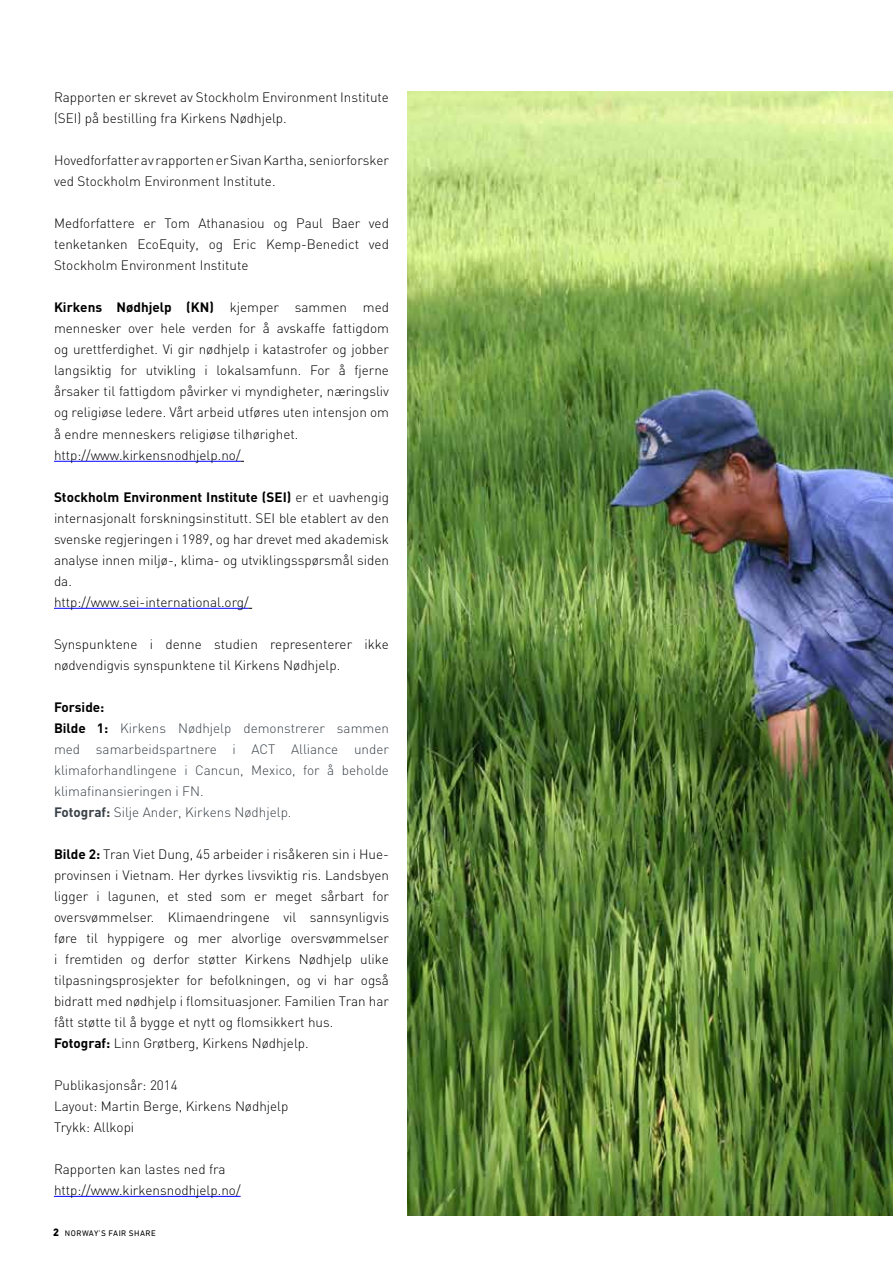
<style>
.page{position:relative;width:893px;height:1263px;background:#fff}
.page>*{position:absolute;margin:0;border:0;box-sizing:border-box;transform-origin:0 0}
.t1{font:300 13.5px/21px "DIN";color:#000}
.t2{font:300 13.5px/21px "DIN";color:#3a4249}
.t3{font:8.25px "DIN Next LT Pro";letter-spacing:.055em;color:#000}
.s1{font-weight:700}
.s2{font-weight:700;color:#000}
.s3{font-family:"DIN";font-weight:900;font-size:10.5px}
</style>
<div class="page">
<img style="left:407px;top:91px;width:486px;height:1124px">
<hr style="left:54px;top:461px;width:187px;height:1px;background:#00f">
<hr style="left:54px;top:608px;width:195px;height:1px;background:#00f">
<hr style="left:54px;top:1196px;width:187px;height:1px;background:#00f">
<p class="t1" style="left:54px;top:87px;width:337px">Rapporten er skrevet av Stockholm Environment I nstitute (SEI ) på bestilling fra Kirkens N ødhjelp.</p>
<p class="t1" style="left:54px;top:150px;width:336px">Hovedforfatter av rapporten er Sivan Kartha, seniorforsker ved Stockholm Environment I nstitute.</p>
<p class="t1" style="left:54px;top:213px;width:336px;text-align:justify">Medforfattere er Tom Athanasiou og Paul Baer ved tenketanken EcoEquity, og Eric Kemp-Benedict ved Stockholm Environment I nstitute</p>
<p class="t1" style="left:54px;top:297px;width:337px"><span class="s1">Kirkens Nødhjelp (KN)</span> kjemper sammen med mennesker over hele verden for å avskaffe fattigdom og urettferdighet. Vi gir nødhjelp i katastrofer og jobber langsiktig for utvikling i lokalsamfunn. For å fjerne årsaker til fattigdom påvirker vi myndigheter, næringsliv og religiøse ledere. Vårt arbeid utføres uten intensjon om å endre menneskers religiøse tilhørighet. http://www.kirkensnodhjelp.no/</p>
<p class="t1" style="left:54px;top:486px;width:337px"><span class="s1">Stockholm Environment Institute (SEI)</span> er et uavhengig internasjonalt forskningsinstitutt. SEI ble etablert av den svenske regjeringen i 1989, og har drevet med akademisk analyse innen miljø-, klima- og utviklingsspørsmål siden da.<br>http://www.sei-international.org/</p>
<p class="t1" style="left:54px;top:633px;width:336px">Synspunktene i denne studien representerer ikke nødvendigvis synspunktene til Kirkens Nødhjelp.</p>
<p class="t2" style="left:54px;top:696px;width:337px"><span class="s2">Forside:<br>Bilde 1:</span> Kirkens Nødhjelp demonstrerer sammen med samarbeidspartnere i ACT</p>
<p class="t2" style="left:54px;top:738px;width:336px;text-indent:237px">Alliance under klimaforhandlingene i Cancun, Mexico, for å beholde klimafinansieringen i FN .<br><span class="s1">Fotograf:</span> Silje Ander, Kirkens N ødhjelp.</p>
<p class="t1" style="left:54px;top:843px;width:337px"><span class="s1">Bilde 2:</span> Tran Viet Dung, 45 arbeider i risåkeren sin i Hue&shy;provinsen i Vietnam. Her dyrkes livsviktig ris. Landsbyen ligger i lagunen, et sted som er meget sårbart for oversvømmelser. Klimaendringene vil sannsynligvis føre til hyppigere og mer alvorlige oversvømmelser i fremtiden og derfor støtter Kirkens N ødhjelp ulike tilpasningsprosjekter for befolkningen, og vi har også bidratt med nødhjelp i flomsituasjoner. Familien Tran har fått støtte til å bygge et nytt og flomsikkert hus.<br><span class="s1">Fotograf:</span> Linn Grøtberg, Kirkens N ødhjelp.</p>
<p class="t1" style="left:54px;top:1074px;width:236px">Publikasjonsår: 2014<br>Layout: Martin Berge, Kirkens Nødhjelp<br>Trykk: Allkopi</p>
<p class="t1" style="left:54px;top:1158px;width:188px">Rapporten kan lastes ned fra http://www.kirkensnodhjelp.no/</p>
<p class="t3" style="left:53px;top:1229px;width:104px"><span class="s3">2</span> NORWAY’S FAIR SHARE</p>
</div>
